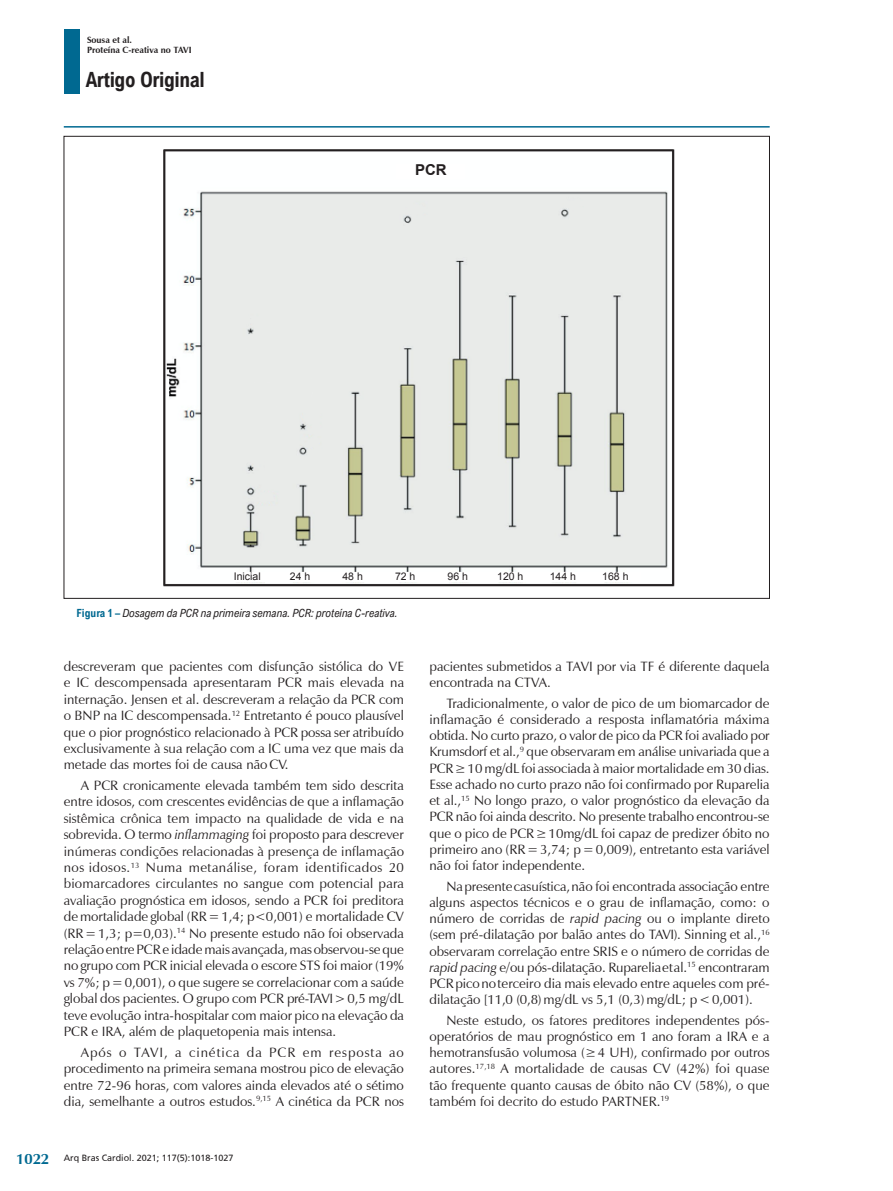
<style>
.page{position:relative;width:893px;height:1191px;background:#fff}
.page>*{position:absolute;margin:0;border:0;box-sizing:border-box;transform-origin:0 0}
.t1{font:700 21px "Arial Nova Cond";letter-spacing:-.02em;color:#231f20}
.t2{font:700 15px "Zapf Humanist 601 BT";color:#006991}
.annotation_text{font:700 15px "Arial";color:#231f20}
._01-TEXTO_BASICO{font:13.5px/16.4px "Zapf Humanist 601 BT";color:#231f20;text-align:justify}
._05_LEGENDA_TABELA{font:italic 11.25px "Arial Nova Cond";color:#231f20}
.annotation_text-2{font:10.5px "Arial";color:#231f20}
.t3{font:9px "Frutiger";color:#231f20}
.t4{font:700 9px/10.8px "Zapf Humanist 601 BT";color:#231f20}
.s1{font-weight:700;font-style:normal;color:#006991}
.s2{font-style:italic}
</style>
<div class="page">
<hr style="left:64px;top:126px;width:706px;height:2px;background:#006991">
<div style="left:64px;top:29px;width:16px;height:65px;background:#006991"></div>
<img style="left:163px;top:149px;width:511px;height:437px">
<div style="left:234px;top:572px;width:406px;height:9px;background:#fff"></div>
<div style="left:397px;top:164px;width:68px;height:15px;background:#fff"></div>
<p class="t4" style="left:87px;top:34px;width:106px">Sousa et al.<br>Proteína C-reativa no TAVI</p>
<h1 class="t1" style="left:86px;top:67px;width:121px">Artigo Original</h1>
<p class="annotation_text" style="left:415px;top:160px;width:33px">PCR</p>
<p class="annotation_text-2" style="left:234px;top:569px;width:28px">Inicial</p>
<p class="annotation_text-2" style="left:290px;top:569px;width:22px">24 h</p>
<p class="annotation_text-2" style="left:342px;top:569px;width:22px">48 h</p>
<p class="annotation_text-2" style="left:395px;top:569px;width:22px">72 h</p>
<p class="annotation_text-2" style="left:448px;top:569px;width:22px">96 h</p>
<p class="annotation_text-2" style="left:497px;top:569px;width:28px">120 h</p>
<p class="annotation_text-2" style="left:550px;top:569px;width:28px">144 h</p>
<p class="annotation_text-2" style="left:602px;top:569px;width:28px">168 h</p>
<p class="_05_LEGENDA_TABELA" style="left:77px;top:606px;width:322px"><span class="s1">Figura 1 –</span> Dosagem da PCR na primeira semana. PCR: proteína C-reativa.</p>
<p class="_01-TEXTO_BASICO" style="left:64px;top:658px;width:342px">descreveram que pacientes com disfunção sistólica do VE e IC descompensada apresentaram PCR mais elevada na internação. Jensen et al. descreveram a relação da PCR com o BNP na IC descompensada.<sup>12</sup> Entretanto é pouco plausível que o pior prognóstico relacionado à PCR possa ser atribuído exclusivamente à sua relação com a IC uma vez que mais da metade das mortes foi de causa não CV.</p>
<p class="_01-TEXTO_BASICO" style="left:64px;top:777px;width:342px;text-indent:17px">A PCR cronicamente elevada também tem sido descrita entre idosos, com crescentes evidências de que a inflamação sistêmica crônica tem impacto na qualidade de vida e na sobrevida. O termo <span class="s2">inflammaging</span> foi proposto para descrever inúmeras condições relacionadas à presença de inflamação nos idosos.<sup>13</sup> Numa metanálise, foram identificados 20 biomarcadores circulantes no sangue com potencial para avaliação prognóstica em idosos, sendo a PCR foi preditora de mortalidade global (RR=1,4; p&lt;0,001) e mortalidade CV (RR=1,3; p=0,03).<sup>14</sup> No presente estudo não foi observada relação entre PCR e idade mais avançada, mas observou-se que no grupo com PCR inicial elevada o escore STS foi maior (19% vs 7%; p=0,001), o que sugere se correlacionar com a saúde global dos pacientes. O grupo com PCR pré-TAVI&gt;0,5 mg/dL teve evolução intra-hospitalar com maior pico na elevação da PCR e IRA, além de plaquetopenia mais intensa.</p>
<p class="_01-TEXTO_BASICO" style="left:64px;top:1044px;width:342px;text-indent:17px">Após o TAVI, a cinética da PCR em resposta ao procedimento na primeira semana mostrou pico de elevação entre 72-96 horas, com valores ainda elevados até o sétimo dia, semelhante a outros estudos.<sup>9,15</sup> A cinética da PCR nos</p>
<p class="_01-TEXTO_BASICO" style="left:429px;top:658px;width:342px">pacientes submetidos a TAVI por via TF é diferente daquela encontrada na CTVA.</p>
<p class="_01-TEXTO_BASICO" style="left:429px;top:695px;width:342px;text-indent:17px">Tradicionalmente, o valor de pico de um biomarcador de inflamação é considerado a resposta inflamatória máxima obtida. No curto prazo, o valor de pico da PCR foi avaliado por Krumsdorf et al.,<sup>9</sup> que observaram em análise univariada que a PCR≥10 mg/dL foi associada à maior mortalidade em 30 dias.<br>Esse achado no curto prazo não foi confirmado por Ruparelia et al.,<sup>15</sup> No longo prazo, o valor prognóstico da elevação da PCR não foi ainda descrito. No presente trabalho encontrou-se que o pico de PCR≥10mg/dL foi capaz de predizer óbito no primeiro ano (RR=3,74; p=0,009), entretanto esta variável não foi fator independente.</p>
<p class="_01-TEXTO_BASICO" style="left:429px;top:878px;width:342px;text-indent:17px">Na presente casuística, não foi encontrada associação entre alguns aspectos técnicos e o grau de inflamação, como: o número de corridas de <span class="s2">rapid pacing</span> ou o implante direto (sem pré-dilatação por balão antes do TAVI). Sinning et al.,<sup>16 </sup>observaram correlação entre SRIS e o número de corridas de <span class="s2">rapid pacing</span> e/ou pós-dilatação. Ruparelia et al.<sup>15</sup> encontraram PCR pico no terceiro dia mais elevado entre aqueles com pré&shy;dilatação [11,0 (0,8) mg/dL vs 5,1 (0,3) mg/dL; p&lt;0,001).</p>
<p class="_01-TEXTO_BASICO" style="left:429px;top:1012px;width:342px;text-indent:17px">Neste estudo, os fatores preditores independentes pós&shy;operatórios de mau prognóstico em 1 ano foram a IRA e a hemotransfusão volumosa (≥4 UH), confirmado por outros autores.<sup>17,18</sup> A mortalidade de causas CV (42%) foi quase tão frequente quanto causas de óbito não CV (58%), o que também foi decrito do estudo PARTNER.<sup>19</sup></p>
<p class="t2" style="left:16px;top:1149px;width:34px">1022</p>
<p class="t3" style="left:64px;top:1153px;width:171px">Arq Bras Cardiol. 2021; 117(5):1018-1027</p>
</div>
